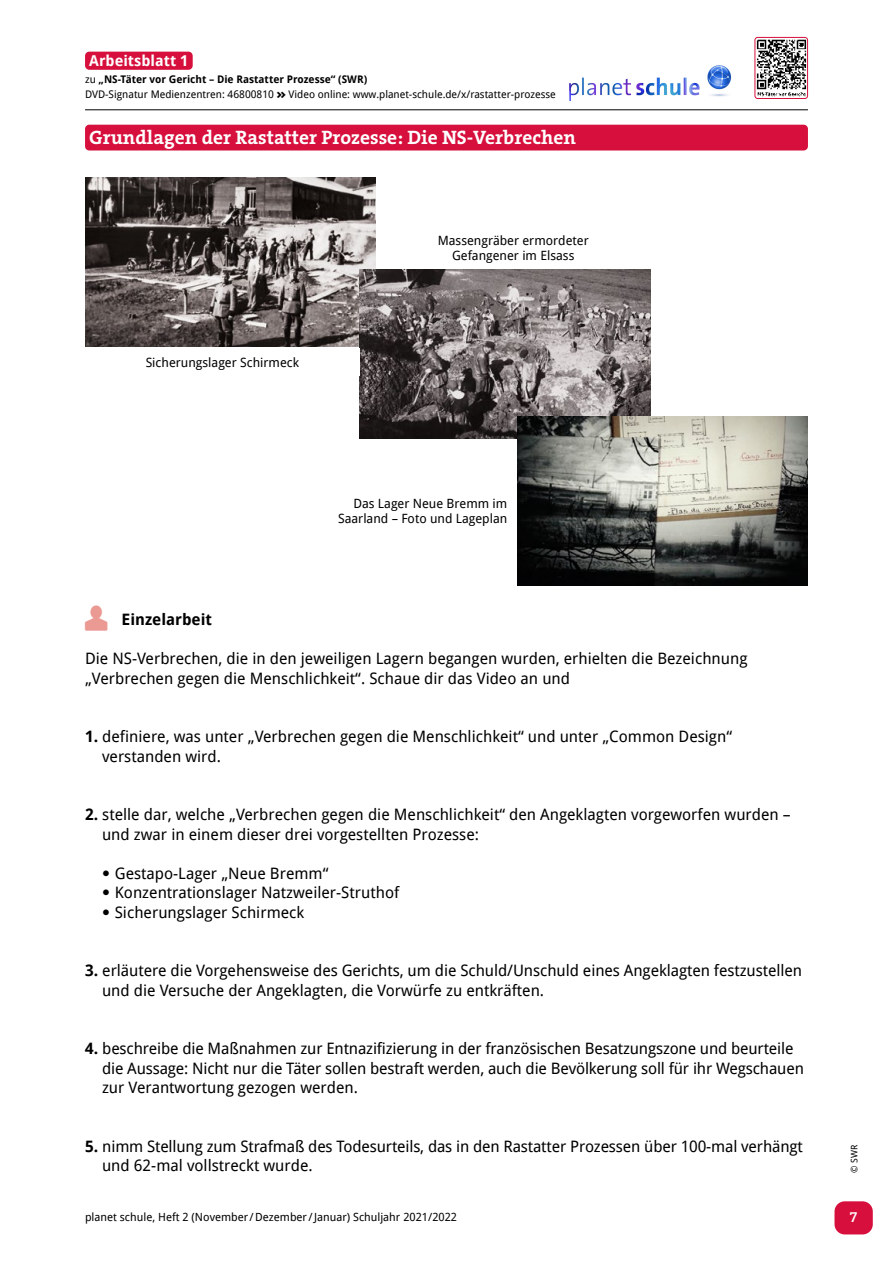
<style>
.page{position:relative;width:893px;height:1263px;background:#fff}
.page>*{position:absolute;margin:0;border:0;box-sizing:border-box;transform-origin:0 0}
.t1{font:700 19.5px "The Serif B7";color:#fff}
.t2{font:15.75px/19.5px "Droid Sans";color:#000}
.t3{font:700 15.75px "Droid Sans";color:#000}
.t4{font:700 15px "Droid Sans";color:#fff}
.t5{font:600 15px "The Serif B6";color:#fff}
.t6{font:12.75px/15px "Droid Sans";color:#000;text-align:center}
.t7{font:11.25px "Droid Sans";color:#000}
.t8{font:10.5px/14.2px "Droid Sans";color:#000}
.t9{font:9px "Droid Sans";color:#000}
.s1{font-weight:700}
.s2{font-family:"The Mix B9";font-weight:900}
.s3{font-family:"Officina Sans Std"}
</style>
<div class="page">
<hr style="left:85px;top:109px;width:723px;height:1px;background:#000">
<div style="left:834px;top:1201px;width:39px;height:33px;background:#d60f3c;border-radius:10px"></div>
<div style="left:85px;top:125px;width:723px;height:25px;background:#d60f3c;border-radius:4px"></div>
<div style="left:85px;top:52px;width:108px;height:18px;background:#d60f3c;border-radius:4px"></div>
<img style="left:755px;top:37px;width:51px;height:60px">
<div style="left:755px;top:37px;width:53px;height:62px;border:1px solid #d60f3c;border-radius:3px"></div>
<img style="left:85px;top:177px;width:291px;height:169px">
<img style="left:360px;top:269px;width:291px;height:169px">
<img style="left:517px;top:416px;width:291px;height:169px">
<img style="left:569px;top:65px;width:163px;height:36px">
<p class="t4" style="left:89px;top:52px;width:101px">Arbeitsblatt 1</p>
<p class="t8" style="left:85px;top:72px;width:472px">zu <span class="s1">„NS-Täter vor Gericht – Die Rastatter Prozesse“ (SWR)<br></span>DVD-Signatur Medienzentren: 46800810 <span class="s2">&gt;&gt;</span> Video online: www.planet-schule.de/x/rastatter-prozesse</p>
<p class="t1" style="left:89px;top:127px;width:488px">Grundlagen der Rastatter Prozesse: Die NS-Verbrechen</p>
<p class="t6" style="left:146px;top:355px;width:155px">Sicherungslager Schirmeck</p>
<p class="t6" style="left:438px;top:233px;width:153px">Massengräber ermordeter<br>Gefangener im Elsass</p>
<p class="t6" style="left:338px;top:496px;width:171px;text-align:right">Das Lager Neue Bremm im<br>Saarland – Foto und Lageplan</p>
<p class="t3" style="left:122px;top:611px;width:92px">Einzelarbeit</p>
<p class="t2" style="left:85px;top:649px;width:664px">Die NS-Verbrechen, die in den jeweiligen Lagern begangen wurden, erhielten die Bezeichnung „Verbrechen gegen die Menschlichkeit“. Schaue dir das Video an und</p>
<p class="t2" style="left:102px;top:727px;width:632px;text-indent:-17px"><span class="s1">1.</span> definiere, was unter „Verbrechen gegen die Menschlichkeit“ und unter „Common Design“ verstanden wird.</p>
<p class="t2" style="left:102px;top:805px;width:690px;text-indent:-17px"><span class="s1">2.</span> stelle dar, welche „Verbrechen gegen die Menschlichkeit“ den Angeklagten vorgeworfen wurden – und zwar in einem dieser drei vorgestellten Prozesse:</p>
<p class="t2" style="left:102px;top:864px;width:228px"><span class="s3">•</span> Gestapo-Lager „Neue Bremm“</p>
<p class="t2" style="left:102px;top:883px;width:299px"><span class="s3">•</span> Konzentrationslager Natzweiler-Struthof</p>
<p class="t2" style="left:102px;top:903px;width:204px"><span class="s3">•</span> Sicherungslager Schirmeck</p>
<p class="t2" style="left:102px;top:961px;width:701px;text-indent:-17px"><span class="s1">3.</span> erläutere die Vorgehensweise des Gerichts, um die Schuld/Unschuld eines Angeklagten festzustellen und die Versuche der Angeklagten, die Vorwürfe zu entkräften.</p>
<p class="t2" style="left:102px;top:1039px;width:703px;text-indent:-17px"><span class="s1">4.</span> beschreibe die Maßnahmen zur Entnazifizierung in der französischen Besatzungszone und beurteile die Aussage: Nicht nur die Täter sollen bestraft werden, auch die Bevölkerung soll für ihr Wegschauen zur Verantwortung gezogen werden.</p>
<p class="t2" style="left:102px;top:1137px;width:702px;text-indent:-17px"><span class="s1">5.</span> nimm Stellung zum Strafmaß des Todesurteils, das in den Rastatter Prozessen über 100-mal verhängt und 62-mal vollstreckt wurde.</p>
<p class="t7" style="left:85px;top:1211px;width:374px">planet schule, Heft 2 (November/Dezember/Januar) Schuljahr 2021/2022</p>
<p class="t9" style="left:849px;top:1172px;width:29px;rotate:-90deg">© SWR</p>
<p class="t5" style="left:849px;top:1208px;width:10px">7</p>
</div>
